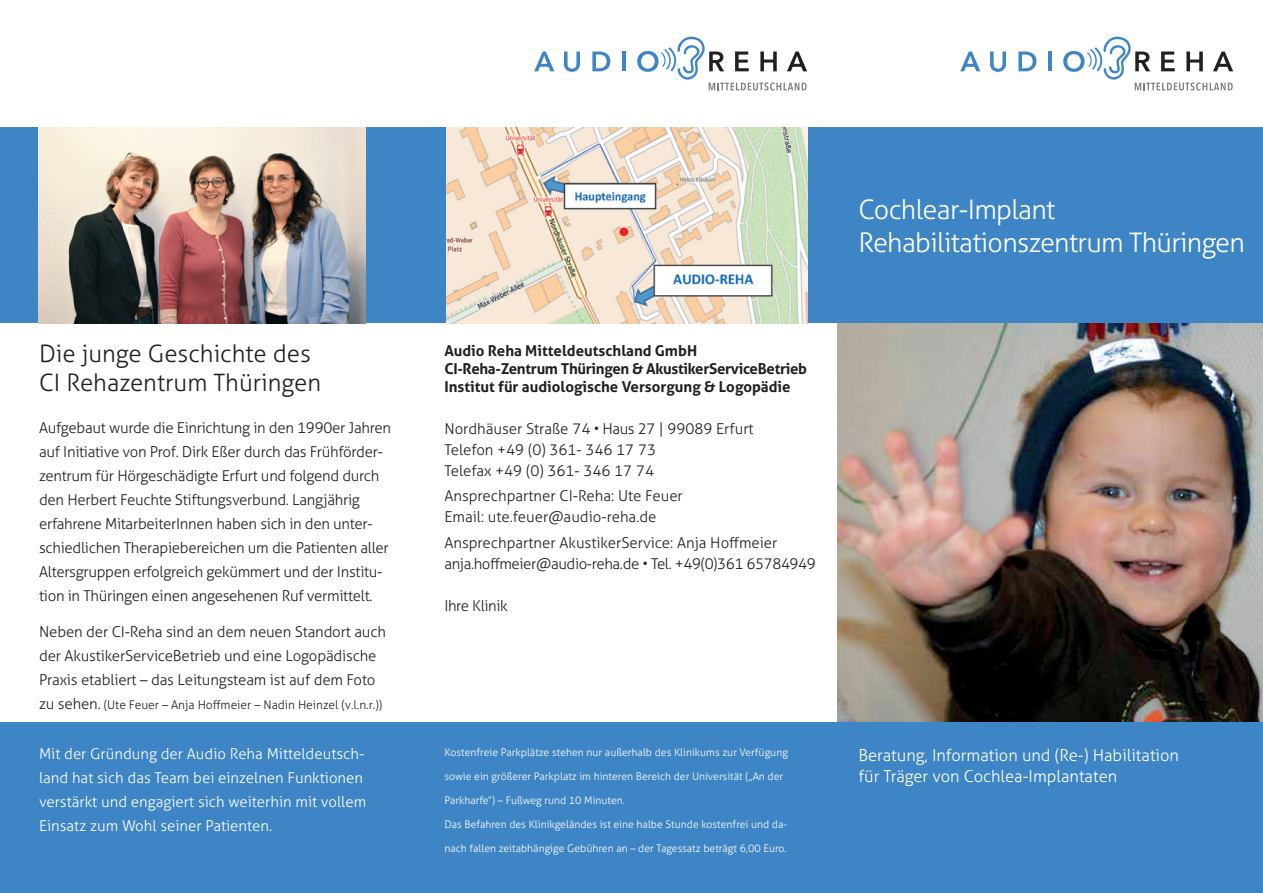
<style>
.page{position:relative;width:1263px;height:893px;background:#fff}
.page>*{position:absolute;margin:0;border:0;box-sizing:border-box;transform-origin:0 0}
.t1{font:300 27px "Aller";letter-spacing:-.025em;color:#fff}
.t2{font:300 24px "Aller";color:#231f20}
.t3{font:300 16.5px "Aller";color:#fff}
.t4{font:300 15px/24px "Aller";letter-spacing:-.02em;color:#231f20}
.t5{font:300 15px "Aller";color:#231f20}
.t6{font:300 15px/24px "Aller";color:#fff}
.t7{font:700 15px "Aller";color:#231f20}
.t8{font:700 15px "Aller";letter-spacing:-.02em;color:#231f20}
.t9{font:300 12px "Aller";color:#231f20}
.t10{font:300 10.5px "Aller";color:#fff}
.s1{font-size:15px}
</style>
<div class="page">
<img style="left:838px;top:323px;width:425px;height:400px">
<div style="left:0;top:723px;width:1263px;height:170px;background:#3e85c5"></div>
<div style="left:0;top:128px;width:1263px;height:195px;background:#3e85c5"></div>
<svg style="left:960px;top:52px;width:20px;height:19px"></svg>
<svg style="left:990px;top:52px;width:16px;height:20px"></svg>
<svg style="left:1018px;top:52px;width:18px;height:19px"></svg>
<hr style="left:1048px;top:52px;width:4px;height:19px;background:#3e85c5">
<svg style="left:1063px;top:37px;width:170px;height:54px"></svg>
<img style="left:446px;top:128px;width:361px;height:195px">
<svg style="left:534px;top:52px;width:20px;height:19px"></svg>
<svg style="left:564px;top:52px;width:16px;height:20px"></svg>
<svg style="left:592px;top:52px;width:18px;height:19px"></svg>
<hr style="left:622px;top:52px;width:3px;height:19px;background:#3e85c5">
<svg style="left:637px;top:37px;width:170px;height:54px"></svg>
<img style="left:38px;top:128px;width:328px;height:195px">
<div style="left:620px;top:227px;width:8px;height:9px;background:#ee1d23;border-radius:50%"></div>
<p class="t7" style="left:444px;top:341px;width:254px">Audio Reha Mitteldeutschland GmbH</p>
<p class="t8" style="left:444px;top:359px;width:364px">CI-Reha-Zentrum Thüringen &amp; AkustikerServiceBetrieb</p>
<p class="t7" style="left:444px;top:377px;width:348px">Institut für audiologische Versorgung &amp; Logopädie</p>
<p class="t5" style="left:444px;top:419px;width:311px">Nordhäuser Straße 74 • Haus 27 | 99089 Erfurt</p>
<p class="t5" style="left:444px;top:440px;width:213px">Telefon +49 (0) 361- 346 17 73</p>
<p class="t5" style="left:444px;top:461px;width:211px">Telefax +49 (0) 361- 346 17 74</p>
<p class="t5" style="left:444px;top:487px;width:240px">Ansprechpartner CI-Reha: Ute Feuer</p>
<p class="t5" style="left:444px;top:508px;width:214px">Email: ute.feuer@audio-reha.de</p>
<p class="t5" style="left:444px;top:533px;width:335px">Ansprechpartner AkustikerService: Anja Hoffmeier</p>
<p class="t4" style="left:444px;top:551px;width:373px">anja.hoffmeier@audio-reha.de • Tel. +49(0)361 65784949</p>
<p class="t4" style="left:444px;top:593px;width:65px">Ihre Klinik</p>
<p class="t2" style="left:39px;top:339px;width:273px">Die junge Geschichte des</p>
<p class="t2" style="left:39px;top:368px;width:284px">CI Rehazentrum Thüringen</p>
<p class="t4" style="left:39px;top:416px;width:353px">Aufgebaut wurde die Einrichtung in den 1990er Jahren auf Initiative von Prof. Dirk Eßer durch das Frühförder&shy;zentrum für Hörgeschädigte Erfurt und folgend durch den Herbert Feuchte Stiftungsverbund. Langjährig erfahrene MitarbeiterInnen haben sich in den unter&shy;schiedlichen Therapiebereichen um die Patienten aller Altersgruppen erfolgreich gekümmert und der Institu&shy;tion in Thüringen einen angesehenen Ruf vermittelt.</p>
<p class="t4" style="left:39px;top:620px;width:348px">Neben der CI-Reha sind an dem neuen Standort auch der AkustikerServiceBetrieb und eine Logopädische<br>Praxis etabliert – das Leitungsteam ist auf dem Foto</p>
<p class="t9" style="left:39px;top:698px;width:345px"><span class="s1">zu sehen.</span> (Ute Feuer – Anja Hoffmeier – Nadin Heinzel (v.l.n.r.))</p>
<p class="t6" style="left:39px;top:742px;width:329px">Mit der Gründung der Audio Reha Mitteldeutsch&shy;land hat sich das Team bei einzelnen Funktionen verstärkt und engagiert sich weiterhin mit vollem Einsatz zum Wohl seiner Patienten.</p>
<p class="t10" style="left:444px;top:746px;width:345px">Kostenfreie Parkplätze stehen nur außerhalb des Klinikums zur Verfügung</p>
<p class="t10" style="left:444px;top:770px;width:340px">sowie ein größerer Parkplatz im hinteren Bereich der Universität („An der</p>
<p class="t10" style="left:444px;top:794px;width:182px">Parkharfe“) – Fußweg rund 10 Minuten.</p>
<p class="t10" style="left:444px;top:818px;width:344px">Das Befahren des Klinikgeländes ist eine halbe Stunde kostenfrei und da-</p>
<p class="t10" style="left:444px;top:842px;width:344px">nach fallen zeitabhängige Gebühren an – der Tagessatz beträgt 6,00 Euro.</p>
<p class="t1" style="left:858px;top:193px;width:198px">Cochlear-Implant</p>
<p class="t1" style="left:858px;top:226px;width:388px">Rehabilitationszentrum Thüringen</p>
<p class="t3" style="left:858px;top:745px;width:322px">Beratung, Information und (Re-) Habilitation</p>
<p class="t3" style="left:858px;top:766px;width:260px">für Träger von Cochlea-Implantaten</p>
</div>
